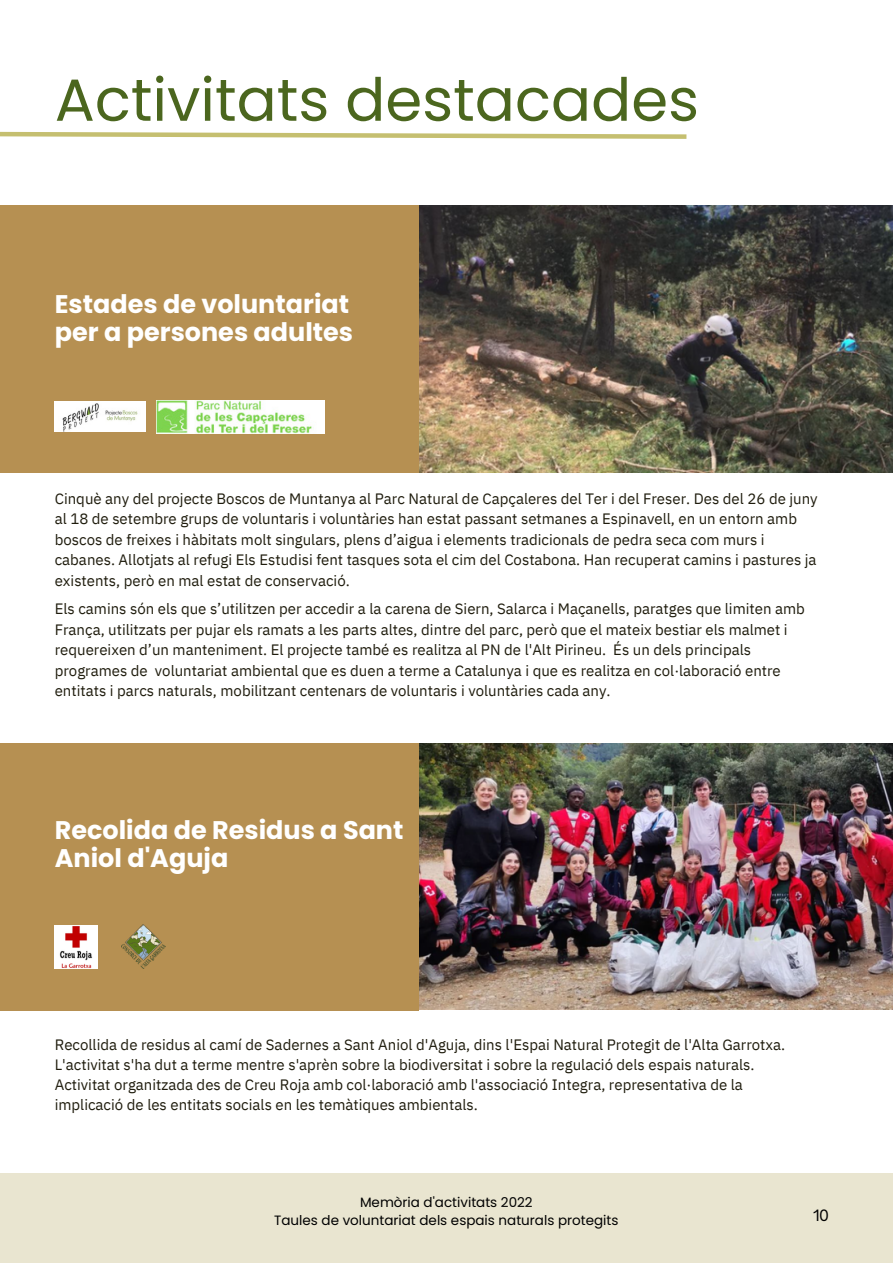
<style>
.page{position:relative;width:893px;height:1264px;background:#fff}
.page>*{position:absolute;margin:0;border:0;box-sizing:border-box;transform-origin:0 0}
.t1{font:59.4px "Poppins";color:#4b661e}
.t2{font:700 25.5px/28px "Poppins";color:#fff}
.t3{font:15px/20.5px "IBM Plex Sans";color:#1f1c0d}
.t4{font:15px "Open Sauce One";color:#000}
.t5{font:13.5px "Poppins";color:#000}
</style>
<div class="page">
<img style="left:418px;top:206px;width:474px;height:266px">
<div style="left:0;top:205px;width:418px;height:268px;background:#b69052"></div>
<img style="left:418px;top:743px;width:474px;height:266px">
<div style="left:0;top:742px;width:418px;height:268px;background:#b69052"></div>
<img style="left:55px;top:402px;width:91px;height:29px">
<img style="left:156px;top:401px;width:169px;height:32px">
<img style="left:55px;top:925px;width:42px;height:43px">
<img style="left:121px;top:924px;width:44px;height:44px">
<div style="left:0;top:1173px;width:892px;height:89px;background:#e9e5d0"></div>
<svg style="left:0;top:131px;width:687px;height:8px"></svg>
<p class="t1" style="left:55px;top:58px;width:645px">Activitats destacades</p>
<p class="t2" style="left:55px;top:290px;width:296px">Estades de voluntariat</p>
<p class="t2" style="left:55px;top:318px;width:300px">per a persones adultes</p>
<p class="t3" style="left:55px;top:488px;width:764px">Cinquè any del projecte Boscos de Muntanya al Parc Natural de Capçaleres del Ter i del Freser. Des del 26 de juny al 18 de setembre grups de voluntaris i voluntàries han estat passant setmanes a Espinavell, en un entorn amb boscos de freixes i hàbitats molt singulars, plens d’aigua i elements tradicionals de pedra seca com murs i cabanes. Allotjats al refugi Els Estudisi fent tasques sota el cim del Costabona. Han recuperat camins i pastures ja existents, però en mal estat de conservació.</p>
<p class="t3" style="left:55px;top:598px;width:751px">Els camins són els que s’utilitzen per accedir a la carena de Siern, Salarca i Maçanells, paratges que limiten amb França, utilitzats per pujar els ramats a les parts altes, dintre del parc, però que el mateix bestiar els malmet i requereixen d’un manteniment. El projecte també es realitza al PN de l'Alt Pirineu. És un dels principals programes de voluntariat ambiental que es duen a terme a Catalunya i que es realitza en col·laboració entre entitats i parcs naturals, mobilitzant centenars de voluntaris i voluntàries cada any.</p>
<p class="t2" style="left:55px;top:815px;width:350px">Recolida de Residus a Sant<br>Aniol d'Aguja</p>
<p class="t3" style="left:55px;top:1033px;width:732px">Recollida de residus al camí de Sadernes a Sant Aniol d'Aguja, dins l'Espai Natural Protegit de l'Alta Garrotxa.<br>L'activitat s'ha dut a terme mentre s'aprèn sobre la biodiversitat i sobre la regulació dels espais naturals.<br>Activitat organitzada des de Creu Roja amb col·laboració amb l'associació Integra, representativa de la implicació de les entitats socials en les temàtiques ambientals.</p>
<p class="t5" style="left:360px;top:1192px;width:174px">Memòria d'activitats 2022</p>
<p class="t5" style="left:274px;top:1210px;width:346px">Taules de voluntariat dels espais naturals protegits</p>
<p class="t4" style="left:813px;top:1205px;width:18px">10</p>
</div>
